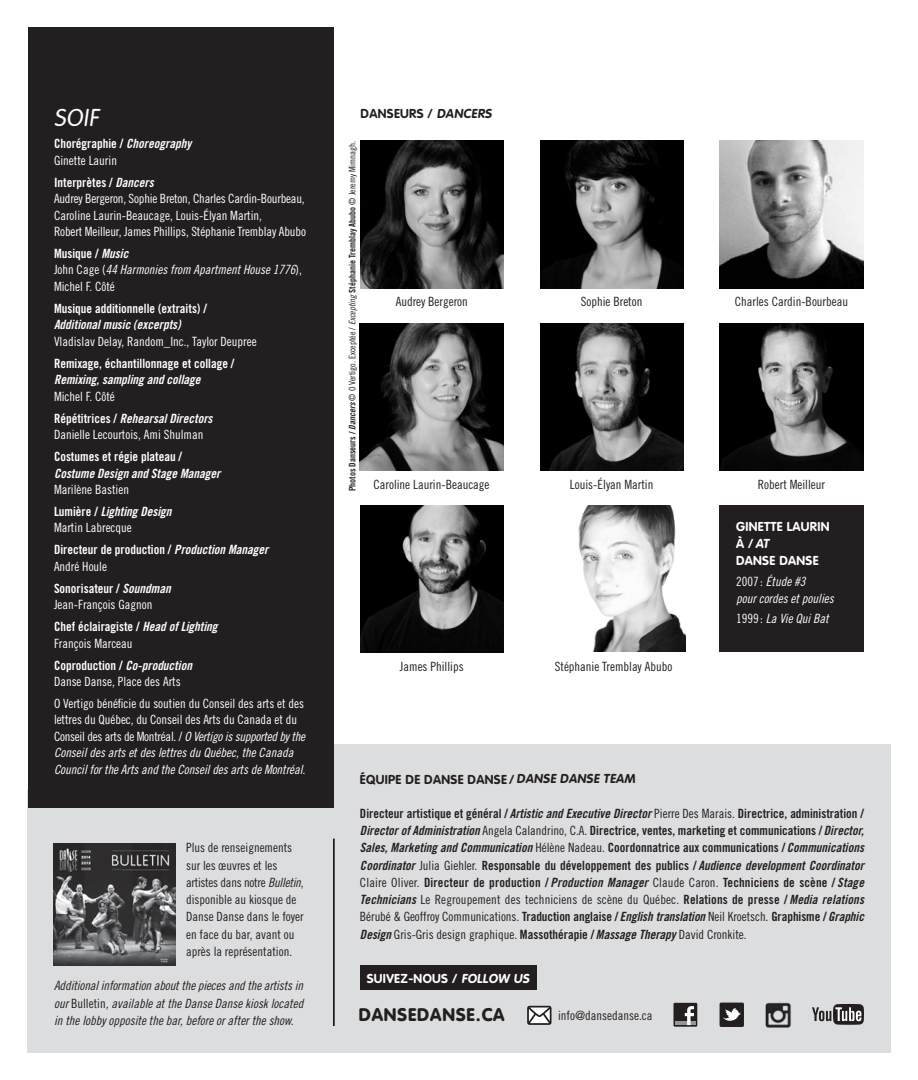
<style>
.page{position:relative;width:918px;height:1080px;background:#fff}
.page>*{position:absolute;margin:0;border:0;box-sizing:border-box;transform-origin:0 0}
.t1{font:300 24px "VAG Rounded";color:#fff}
.t2{font:900 18px "VAG Rounded";letter-spacing:.05em;color:#231f20}
.t3{font:12.75px/17.2px "Trade Gothic Cond Eighteen";color:#231f20}
.t4{font:12.75px/16.5px "Trade Gothic Cond Eighteen";color:#fff}
.t5{font:12.75px/17.2px "Trade Gothic Bold Cond Twenty";color:#231f20}
.t6{font:12.75px "Trade Gothic Bold Cond Twenty";color:#fff}
.t7{font:12.75px/16.5px "Trade Gothic Cond Eighteen Obl";color:#fff}
.t8{font:12.75px/17.2px "Trade Gothic Bold Cond Twenty Obl";color:#231f20}
.t9{font:12.75px/17.2px "Trade Gothic Cond Eighteen Obl";color:#231f20;text-align:justify}
.t10{font:12.75px "Trade Gothic Bold Cond Twenty Obl";color:#fff}
.t11{font:700 12.75px "VAG Rounded";letter-spacing:.025em;color:#231f20}
.t12{font:700 12.75px/17.2px "VAG Rounded";letter-spacing:.025em;color:#fff}
.t13{font:9px "Trade Gothic Bold Cond Twenty";color:#231f20}
.s1{font-family:"Trade Gothic Bold Cond Twenty Obl"}
.s2{font-family:"Trade Gothic Cond Eighteen"}
.s3{font-family:"Trade Gothic Bold Cond Twenty"}
.s4{font-family:"Trade Gothic Cond Eighteen Obl"}
</style>
<div class="page">
<div style="left:28px;top:790px;width:337px;height:263px;background:#dcddde"></div>
<div style="left:320px;top:744px;width:571px;height:309px;background:#dcddde"></div>
<div style="left:28px;top:27px;width:306px;height:781px;background:#231f20"></div>
<div style="left:360px;top:965px;width:177px;height:25px;background:#231f20"></div>
<svg style="left:527px;top:1005px;width:25px;height:20px"></svg>
<svg style="left:673px;top:1003px;width:25px;height:24px"></svg>
<svg style="left:720px;top:1003px;width:24px;height:24px"></svg>
<img style="left:765px;top:1002px;width:26px;height:26px">
<svg style="left:812px;top:1004px;width:52px;height:21px"></svg>
<img style="left:578px;top:506px;width:107px;height:145px">
<img style="left:540px;top:141px;width:143px;height:147px">
<img style="left:360px;top:141px;width:143px;height:147px">
<img style="left:720px;top:141px;width:143px;height:147px">
<img style="left:360px;top:323px;width:143px;height:148px">
<img style="left:720px;top:323px;width:143px;height:148px">
<img style="left:540px;top:323px;width:143px;height:148px">
<img style="left:360px;top:506px;width:143px;height:146px">
<img style="left:54px;top:843px;width:121px;height:122px">
<hr style="left:333px;top:839px;width:2px;height:187px;background:#000">
<div style="left:720px;top:505px;width:144px;height:146px;background:#231f20"></div>
<h1 class="t1" style="left:54px;top:104px;width:50px">Soif</h1>
<p class="t6" style="left:54px;top:136px;width:139px">Chorégraphie / <span class="s1">Choreography</span></p>
<p class="t4" style="left:54px;top:152px;width:65px">Ginette Laurin</p>
<p class="t6" style="left:54px;top:174px;width:102px">Interprètes / <span class="s1">Dancers</span></p>
<p class="t4" style="left:54px;top:190px;width:254px">Audrey Bergeron, Sophie Breton, Charles Cardin-Bourbeau,<br>Caroline Laurin-Beaucage, Louis-Élyan Martin,<br>Robert Meilleur, James Phillips, Stéphanie Tremblay Abubo</p>
<p class="t6" style="left:54px;top:246px;width:76px">Musique / <span class="s1">Music</span></p>
<p class="t7" style="left:54px;top:261px;width:249px"><span class="s2">John Cage (</span>44 Harmonies from Apartment House 1776<span class="s2">),</span></p>
<p class="t4" style="left:54px;top:278px;width:62px">Michel F. Côté</p>
<p class="t6" style="left:54px;top:301px;width:154px">Musique additionnelle (extraits) /</p>
<p class="t10" style="left:54px;top:317px;width:128px">Additional music (excerpts)</p>
<p class="t4" style="left:54px;top:333px;width:204px">Vladislav Delay, Random_Inc., Taylor Deupree</p>
<p class="t6" style="left:54px;top:355px;width:182px">Remixage, échantillonnage et collage /</p>
<p class="t10" style="left:54px;top:372px;width:148px">Remixing, sampling and collage</p>
<p class="t4" style="left:54px;top:388px;width:62px">Michel F. Côté</p>
<p class="t10" style="left:54px;top:410px;width:161px"><span class="s3">Répétitrices /</span> Rehearsal Directors</p>
<p class="t4" style="left:54px;top:426px;width:151px">Danielle Lecourtois, Ami Shulman</p>
<p class="t6" style="left:54px;top:449px;width:130px">Costumes et régie plateau /</p>
<p class="t10" style="left:54px;top:465px;width:169px">Costume Design and Stage Manager</p>
<p class="t4" style="left:54px;top:481px;width:77px">Marilène Bastien</p>
<p class="t10" style="left:54px;top:504px;width:119px"><span class="s3">Lumière /</span> Lighting Design</p>
<p class="t4" style="left:54px;top:519px;width:79px">Martin Labrecque</p>
<p class="t6" style="left:54px;top:542px;width:217px">Directeur de production / <span class="s1">Production Manager</span></p>
<p class="t4" style="left:54px;top:558px;width:55px">André Houle</p>
<p class="t6" style="left:54px;top:580px;width:118px">Sonorisateur / <span class="s1">Soundman</span></p>
<p class="t4" style="left:54px;top:596px;width:100px">Jean-François Gagnon</p>
<p class="t6" style="left:54px;top:619px;width:165px">Chef éclairagiste / <span class="s1">Head of Lighting</span></p>
<p class="t4" style="left:54px;top:635px;width:80px">François Marceau</p>
<p class="t6" style="left:54px;top:657px;width:140px">Coproduction / <span class="s1">Co-production</span></p>
<p class="t4" style="left:54px;top:670px;width:252px;line-height:21.9px">Danse Danse, Place des Arts<br>O Vertigo bénéficie du soutien du Conseil des arts et des</p>
<p class="t4" style="left:54px;top:712px;width:253px">lettres du Québec, du Conseil des Arts du Canada et du<br>Conseil des arts de Montréal. / <span class="s4">O Vertigo is supported by the</span></p>
<p class="t7" style="left:54px;top:745px;width:253px">Conseil des arts et des lettres du Québec, the Canada<br>Council for the Arts and the Conseil des arts de Montréal.</p>
<p class="t3" style="left:186px;top:839px;width:119px">Plus de renseignements sur les œuvres et les artistes dans notre <span class="s4">Bulletin</span>, disponible au kiosque de<br>Danse Danse dans le foyer en face du bar, avant ou après la représentation.</p>
<p class="t9" style="left:54px;top:977px;width:251px">Additional information about the pieces and the artists in our <span class="s2">Bulletin</span>, available at the Danse Danse kiosk located in the lobby opposite the bar, before or after the show.</p>
<p class="t11" style="left:361px;top:106px;width:135px">DANSEURS / DANCERS</p>
<p class="t13" style="left:347px;top:491px;width:352px;rotate:-90deg">Photos Danseurs / <span class="s1">Dancers</span> <span class="s2">© O Vertigo. Exceptée /</span> <span class="s4">Excepting</span> Stéphanie Tremblay Abubo <span class="s2">© Jeremy Mimnagh.</span></p>
<p class="t3" style="left:396px;top:293px;width:74px">Audrey Bergeron</p>
<p class="t3" style="left:581px;top:293px;width:63px">Sophie Breton</p>
<p class="t3" style="left:735px;top:293px;width:115px">Charles Cardin-Bourbeau</p>
<p class="t3" style="left:373px;top:475px;width:118px">Caroline Laurin-Beaucage</p>
<p class="t3" style="left:570px;top:475px;width:85px">Louis-Élyan Martin</p>
<p class="t3" style="left:758px;top:475px;width:69px">Robert Meilleur</p>
<p class="t3" style="left:400px;top:658px;width:65px">James Phillips</p>
<p class="t3" style="left:555px;top:658px;width:119px">Stéphanie Tremblay Abubo</p>
<p class="t12" style="left:736px;top:518px;width:95px">GINETTE LAURIN<br>À / AT<br>DANSE DANSE</p>
<p class="t7" style="left:736px;top:572px;width:100px;line-height:17.2px"><span class="s2">2007 :</span> Étude #3<br>pour cordes et poulies</p>
<p class="t7" style="left:736px;top:611px;width:94px"><span class="s2">1999 :</span> La Vie Qui Bat</p>
<p class="t11" style="left:360px;top:772px;width:279px">ÉQUIPE DE DANSE DANSE / DANSE DANSE TEAM</p>
<p class="t5" style="left:360px;top:805px;width:506px">Directeur artistique et général / <span class="s1">Artistic and Executive Director</span> <span class="s2">Pierre Des Marais.</span> Directrice, administration /<br><span class="s1">Director of Administration</span> <span class="s2">Angela Calandrino, C.A.</span> Directrice, ventes, marketing et communications / <span class="s1">Director,</span></p>
<p class="t8" style="left:360px;top:839px;width:507px">Sales, Marketing and Communication <span class="s2">Hélène Nadeau.</span> <span class="s3">Coordonnatrice aux communications /</span>Communications<br>Coordinator <span class="s2">Julia Giehler.</span> <span class="s3">Responsable du développement des publics /</span> Audience development Coordinator</p>
<p class="t5" style="left:360px;top:874px;width:506px"><span class="s2">Claire Oliver.</span> Directeur de production / <span class="s1">Production Manager</span> <span class="s2">Claude Caron.</span> Techniciens de scène / <span class="s1">Stage</span></p>
<p class="t3" style="left:360px;top:891px;width:506px;text-align:justify"><span class="s1">Technicians</span> Le Regroupement des techniciens de scène du Québec. <span class="s3">Relations de presse /</span><span class="s1">Media relations </span>Bérubé &amp; Geoffroy Communications. <span class="s3">Traduction anglaise /</span> <span class="s1">English translation</span> Neil Kroetsch. <span class="s3">Graphisme /</span><span class="s1">Graphic Design</span> Gris-Gris design graphique. <span class="s3">Massothérapie /</span><span class="s1">Massage Therapy</span> David Cronkite.</p>
<p class="t12" style="left:367px;top:970px;width:166px">SUIVEZ-NOUS / FOLLOW US</p>
<h2 class="t2" style="left:359px;top:1004px;width:147px">DANSEDANSE.CA</h2>
<p class="t3" style="left:558px;top:1007px;width:96px">info@dansedanse.ca</p>
</div>
